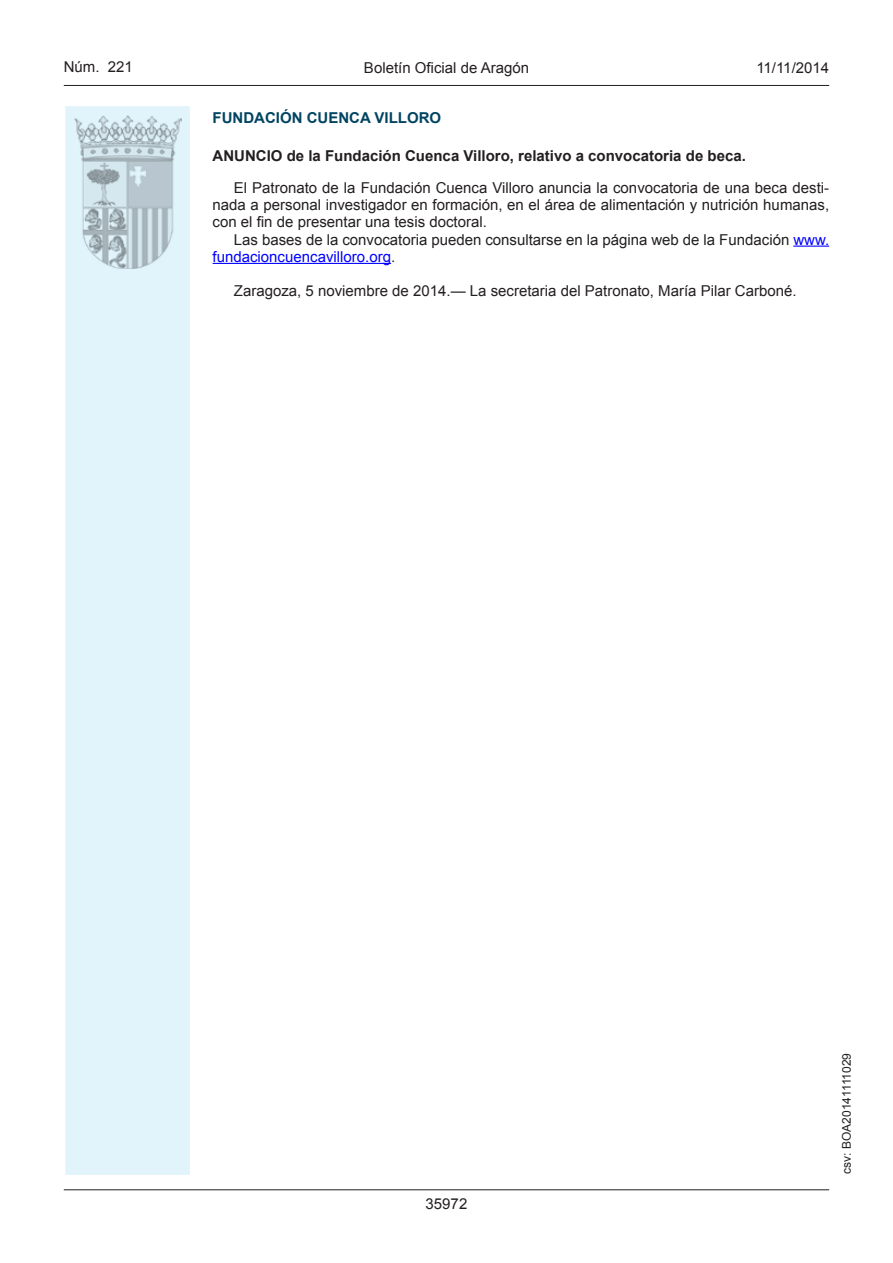
<style>
.page{position:relative;width:893px;height:1263px;background:#fff}
.page>*{position:absolute;margin:0;border:0;box-sizing:border-box;transform-origin:0 0}
.t1{font:15px/17.2px "Arial";color:#231f20;text-align:justify}
.t2{font:700 15px "Arial";color:#231f20}
.t3{font:700 15px "Arial";color:#004462}
.t4{font:12px "Arial";color:#231f20}
.s1{color:#00f}
</style>
<div class="page">
<hr style="left:64px;top:1189px;width:765px;height:1px;background:#231f20">
<div style="left:64px;top:105px;width:127px;height:1071px;background:#e1f4fc;border:2px solid #fff"></div>
<img style="left:75px;top:115px;width:106px;height:153px">
<hr style="left:64px;top:85px;width:765px;height:1px;background:#231f20">
<hr style="left:793px;top:246px;width:36px;height:1px;background:#00f">
<hr style="left:213px;top:263px;width:178px;height:1px;background:#00f">
<p class="t1" style="left:64px;top:59px;width:71px">Núm. 221</p>
<p class="t1" style="left:364px;top:59px;width:167px">Boletín Oficial de Aragón</p>
<p class="t1" style="left:756px;top:59px;width:74px">11/11/2014</p>
<p class="t3" style="left:213px;top:108px;width:230px">FUNDACIÓN CUENCA VILLORO</p>
<p class="t2" style="left:213px;top:146px;width:535px">ANUNCIO de la Fundación Cuenca Villoro, relativo a convocatoria de beca.</p>
<p class="t1" style="left:213px;top:179px;width:618px;text-indent:21px">El Patronato de la Fundación Cuenca Villoro anuncia la convocatoria de una beca desti&shy;nada a personal investigador en formación, en el área de alimentación y nutrición humanas, con el fin de presentar una tesis doctoral.</p>
<p class="t1" style="left:213px;top:231px;width:618px;text-indent:21px">Las bases de la convocatoria pueden consultarse en la página web de la Fundación <span class="s1">www. fundacioncuencavilloro.org</span>.</p>
<p class="t1" style="left:234px;top:283px;width:564px">Zaragoza, 5 noviembre de 2014.— La secretaria del Patronato, María Pilar Carboné.</p>
<p class="t1" style="left:426px;top:1195px;width:43px">35972</p>
<p class="t4" style="left:839px;top:1174px;width:122px;rotate:-90deg">csv: BOA20141111029</p>
</div>
